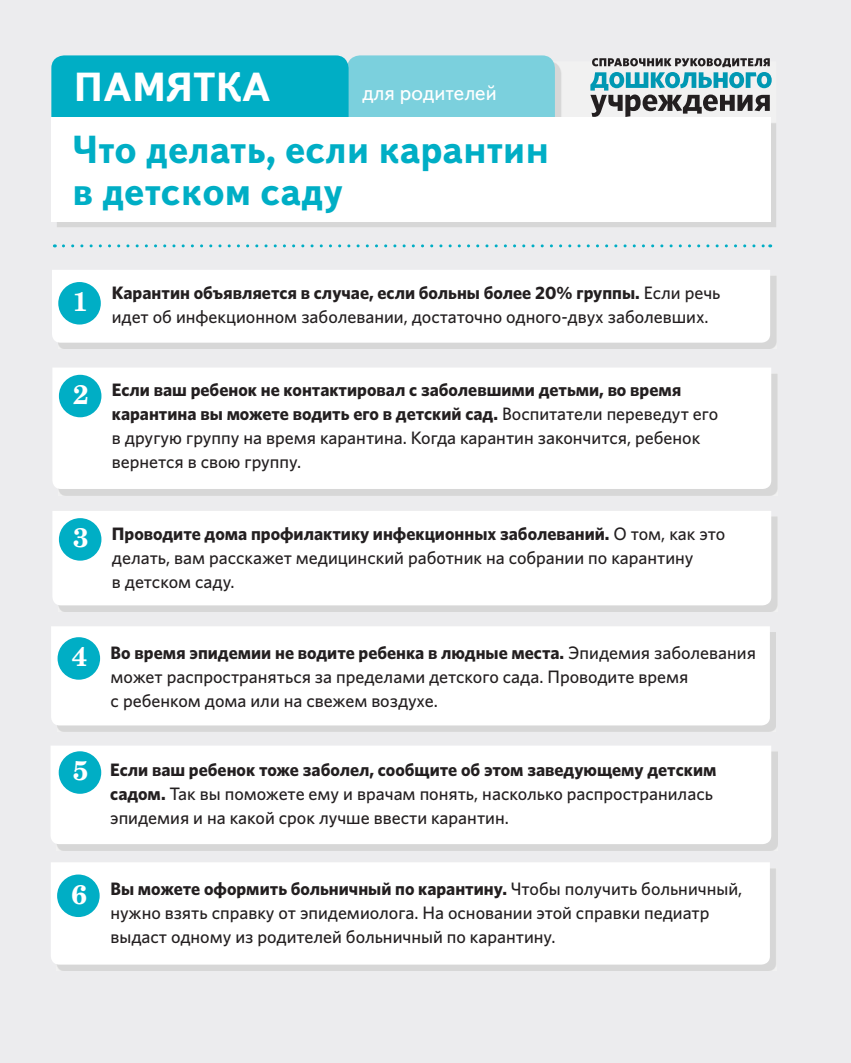
<style>
.page{position:relative;width:851px;height:1063px;background:#fff}
.page>*{position:absolute;margin:0;border:0;box-sizing:border-box;transform-origin:0 0}
.t1{font:700 40.5px "Text Book C";color:#fff}
.t2{font:700 39px/42px "Text Book C";letter-spacing:-.005em;color:#00aec5}
.t3{font:21px "Text Book C";color:#fff}
.t4{font:500 18px/24px "Whitney";color:#231f20}
.s1{font-family:"Century Schlbk Cyr";font-weight:700;font-size:27px;color:#fff}
.s2{font-weight:700}
</style>
<div class="page">
<div style="left:0;top:0;width:850px;height:1063px;background:#ececee"></div>
<img style="left:57px;top:61px;width:719px;height:166px">
<div style="left:347px;top:55px;width:208px;height:111px;background:#7bd0dd;border-radius:13px"></div>
<div style="left:51px;top:55px;width:297px;height:111px;background:#00aec5;border-radius:13px"></div>
<div style="left:51px;top:117px;width:719px;height:104px;background:#fff"></div>
<svg style="left:63px;top:244px;width:707px;height:3px"></svg>
<svg style="left:592px;top:58px;width:177px;height:9px"></svg>
<svg style="left:590px;top:95px;width:179px;height:22px"></svg>
<img style="left:590px;top:72px;width:181px;height:19px">
<div style="left:52px;top:270px;width:718px;height:73px;background:#fff"></div>
<div style="left:58px;top:282px;width:43px;height:43px;background:#00aec5;border-radius:50%"></div>
<div style="left:58px;top:374px;width:719px;height:121px;background:#d7d7d7"></div>
<div style="left:52px;top:368px;width:719px;height:121px;background:#fff"></div>
<div style="left:59px;top:375px;width:42px;height:42px;background:#00aec5;border-radius:50%"></div>
<div style="left:57px;top:751px;width:720px;height:99px;background:#d7d7d7"></div>
<div style="left:51px;top:746px;width:720px;height:98px;background:#fff"></div>
<div style="left:59px;top:751px;width:42px;height:43px;background:#00aec5;border-radius:50%"></div>
<img style="left:58px;top:517px;width:719px;height:94px">
<div style="left:52px;top:511px;width:719px;height:94px;background:#fff"></div>
<div style="left:59px;top:518px;width:42px;height:43px;background:#00aec5;border-radius:50%"></div>
<img style="left:57px;top:632px;width:718px;height:100px">
<div style="left:51px;top:626px;width:718px;height:99px;background:#fff"></div>
<div style="left:58px;top:637px;width:42px;height:43px;background:#00aec5;border-radius:50%"></div>
<div style="left:57px;top:868px;width:719px;height:103px;background:#d7d7d7"></div>
<div style="left:51px;top:862px;width:718px;height:103px;background:#fff"></div>
<div style="left:57px;top:875px;width:43px;height:42px;background:#00aec5;border-radius:50%"></div>
<h1 class="t1" style="left:74px;top:64px;width:198px">ПАМЯТКА</h1>
<p class="t3" style="left:362px;top:82px;width:136px">для родителей</p>
<h2 class="t2" style="left:72px;top:129px;width:478px">Что делать, если карантин в детском саду</h2>
<p class="t4" style="left:112px;top:281px;width:610px;text-indent:-39px"><span class="s1">1</span> <span class="s2">Карантин объявляется в случае, если больны более 20% группы.</span> Если речь идет об инфекционном заболевании, достаточно одного-двух заболевших.</p>
<p class="t4" style="left:112px;top:378px;width:607px;text-indent:-39px"><span class="s1">2</span> <span class="s2">Если ваш ребенок не контактировал с заболевшими детьми, во время карантина вы можете водить его в детский сад.</span> Воспитатели переведут его в другую группу на время карантина. Когда карантин закончится, ребенок вернется в свою группу.</p>
<p class="t4" style="left:112px;top:522px;width:614px;text-indent:-39px"><span class="s1">3</span> <span class="s2">Проводите дома профилактику инфекционных заболеваний.</span> О том, как это делать, вам расскажет медицинский работник на собрании по карантину<br>в детском саду.</p>
<p class="t4" style="left:111px;top:640px;width:646px;text-indent:-39px"><span class="s1">4</span> <span class="s2">Во время эпидемии не водите ребенка в людные места.</span> Эпидемия заболевания может распространяться за пределами детского сада. Проводите время<br>с ребенком дома или на свежем воздухе.</p>
<p class="t4" style="left:110px;top:757px;width:607px;text-indent:-37px"><span class="s1">5</span> <span class="s2">Если ваш ребенок тоже заболел, сообщите об этом заведующему детским садом.</span> Так вы поможете ему и врачам понять, насколько распространилась эпидемия и на какой срок лучше ввести карантин.</p>
<p class="t4" style="left:110px;top:876px;width:633px;text-indent:-39px"><span class="s1">6</span> <span class="s2">Вы можете оформить больничный по карантину.</span> Чтобы получить больничный, нужно взять справку от эпидемиолога. На основании этой справки педиатр выдаст одному из родителей больничный по карантину.</p>
</div>
